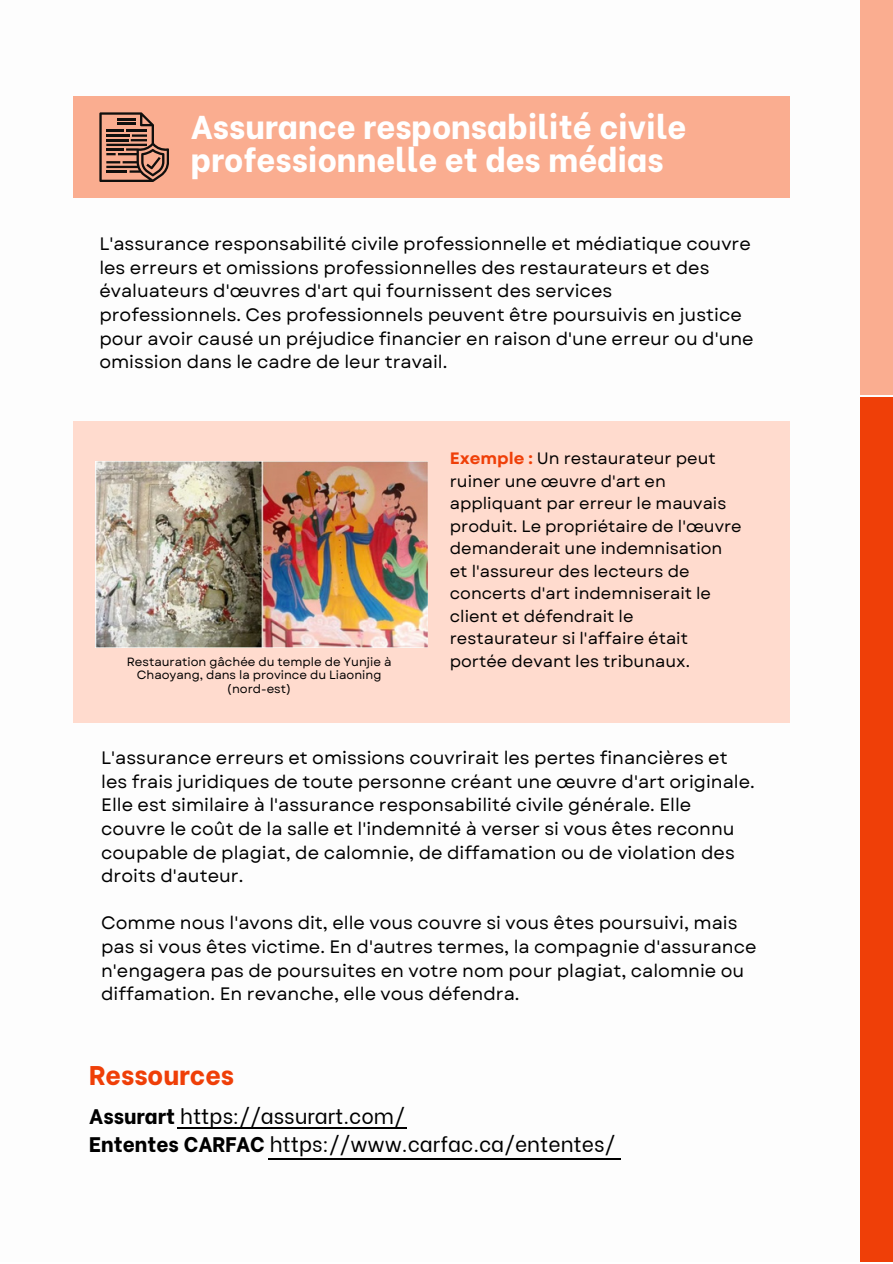
<style>
.page{position:relative;width:893px;height:1264px;background:#fff}
.page>*{position:absolute;margin:0;border:0;box-sizing:border-box;transform-origin:0 0}
.t1{font:800 33px/32.5px "Be Vietnam";color:#fff}
.t2{font:800 27px "Be Vietnam";color:#ef3f08}
.t3{font:21px "Be Vietnam";color:#000}
.t4{font:18px/23.5px "Garet";color:#000}
.t5{font:16.5px/22.5px "Garet";color:#000}
.t6{font:12px/13.5px "Garet";color:#000;text-align:center}
.s1{font-weight:700;color:#ef3f08}
.s2{font-weight:800}
</style>
<div class="page">
<div style="left:73px;top:96px;width:718px;height:102px;background:#faad90"></div>
<div style="left:859px;top:397px;width:33px;height:865px;background:#ef3f08"></div>
<div style="left:859px;top:0;width:33px;height:395px;background:#faad90"></div>
<div style="left:73px;top:421px;width:718px;height:301px;background:#ffdbce"></div>
<svg style="left:99px;top:112px;width:70px;height:70px"></svg>
<hr style="left:106px;top:170px;width:21px;height:3px;background:#100f0d">
<img style="left:96px;top:461px;width:331px;height:186px">
<hr style="left:177px;top:1127px;width:224px;height:1px;background:#000">
<hr style="left:268px;top:1158px;width:347px;height:1px;background:#000">
<p class="t1" style="left:191px;top:107px;width:497px">Assurance responsabilité civile professionnelle et des médias</p>
<p class="t4" style="left:99px;top:232px;width:655px">L'assurance responsabilité civile professionnelle et médiatique couvre les erreurs et omissions professionnelles des restaurateurs et des évaluateurs d'œuvres d'art qui fournissent des services professionnels. Ces professionnels peuvent être poursuivis en justice pour avoir causé un préjudice financier en raison d'une erreur ou d'une omission dans le cadre de leur travail.</p>
<p class="t5" style="left:450px;top:447px;width:293px"><span class="s1">Exemple :</span> Un restaurateur peut ruiner une œuvre d'art en appliquant par erreur le mauvais produit. Le propriétaire de l'œuvre demanderait une indemnisation et l'assureur des lecteurs de concerts d'art indemniserait le client et défendrait le restaurateur si l'affaire était</p>
<p class="t6" style="left:127px;top:654px;width:266px">Restauration gâchée du temple de Yunjie à</p>
<p class="t5" style="left:450px;top:650px;width:242px">portée devant les tribunaux.</p>
<p class="t6" style="left:137px;top:668px;width:246px">Chaoyang, dans la province du Liaoning (nord-est)</p>
<p class="t4" style="left:101px;top:746px;width:655px">L'assurance erreurs et omissions couvrirait les pertes financières et les frais juridiques de toute personne créant une œuvre d'art originale.<br>Elle est similaire à l'assurance responsabilité civile générale. Elle couvre le coût de la salle et l'indemnité à verser si vous êtes reconnu coupable de plagiat, de calomnie, de diffamation ou de violation des droits d'auteur.</p>
<p class="t4" style="left:101px;top:911px;width:657px">Comme nous l'avons dit, elle vous couvre si vous êtes poursuivi, mais pas si vous êtes victime. En d'autres termes, la compagnie d'assurance n'engagera pas de poursuites en votre nom pour plagiat, calomnie ou diffamation. En revanche, elle vous défendra.</p>
<p class="t2" style="left:89px;top:1052px;width:146px">Ressources</p>
<p class="t3" style="left:89px;top:1098px;width:317px"><span class="s2">Assurart</span> https://assurart.com/</p>
<p class="t3" style="left:89px;top:1126px;width:527px"><span class="s2">Ententes CARFAC</span> https://www.carfac.ca/ententes/</p>
</div>
